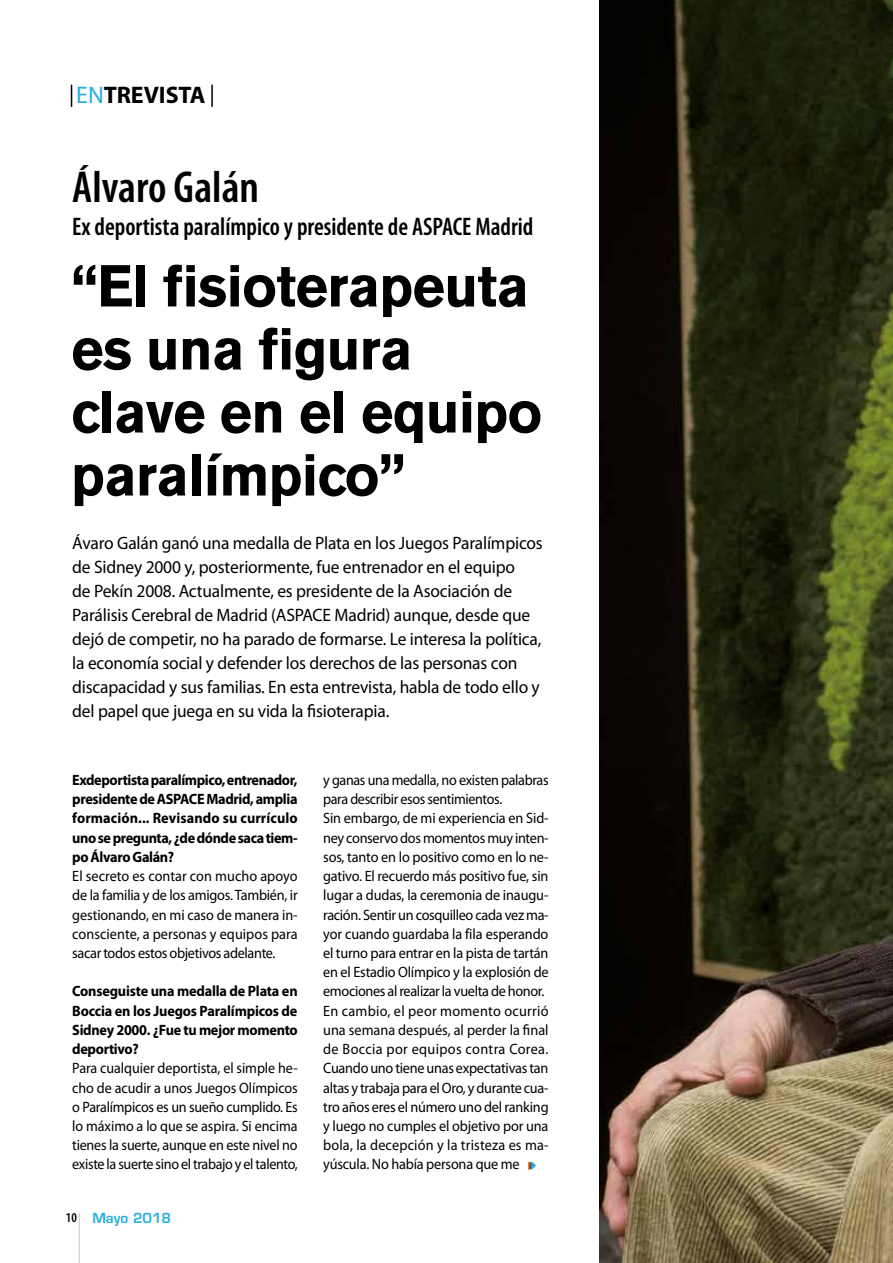
<style>
.page{position:relative;width:893px;height:1263px;background:#fff}
.page>*{position:absolute;margin:0;border:0;box-sizing:border-box;transform-origin:0 0}
.t1{font:700 58.5px/63px "Akzidenz Grotesk BE";letter-spacing:-.01em;color:#000;scale:.95 1}
.t2{font:600 condensed 45px "Myriad Pro";color:#000}
.t3{font:600 condensed 25.5px "Myriad Pro";color:#000}
.t4{font:700 24px "Myriad Pro";letter-spacing:-.005em;color:#000}
.t5{font:18px/24px "Myriad Pro";letter-spacing:-.01em;color:#000}
.t6{font:15px/19.2px "Myriad Pro";letter-spacing:-.015em;color:#000;scale:.94 1}
.t7{font:700 15px/19.2px "Myriad Pro";letter-spacing:-.025em;color:#000;text-align:justify;scale:.95 1}
.t8{font:15px/19.2px "Myriad Pro";letter-spacing:-.015em;color:#000;text-align:justify;scale:.95 1}
.t9{font:600 13.5px "Eurostile";color:#27ade4}
.s1{font-weight:400;color:#27ade4}
.s2{font-family:"Myriad Pro";font-stretch:condensed;color:#000}
</style>
<div class="page">
<svg style="left:528px;top:1161px;width:8px;height:9px"></svg>
<img style="left:600px;top:0;width:293px;height:1263px">
<hr style="left:79px;top:1212px;width:1px;height:51px;background:#c6c6c6">
<svg style="left:71px;top:85px;width:1px;height:22px"></svg>
<hr style="left:211px;top:85px;width:2px;height:22px;background:#000">
<h3 class="t4" style="left:76px;top:80px;width:131px"><span class="s1">EN</span>TREVISTA</h3>
<h2 class="t2" style="left:72px;top:163px;width:188px">Álvaro Galán</h2>
<h3 class="t3" style="left:72px;top:213px;width:463px">Ex deportista paralímpico y presidente de ASPACE Madrid</h3>
<h1 class="t1" style="left:71px;top:255px;width:497px">“El fisioterapeuta es una figura clave en el equipo paralímpico”</h1>
<p class="t5" style="left:72px;top:531px;width:472px">Ávaro Galán ganó una medalla de Plata en los Juegos Paralímpicos de Sidney 2000 y, posteriormente, fue entrenador en el equipo<br>de Pekín 2008. Actualmente, es presidente de la Asociación de Parálisis Cerebral de Madrid (ASPACE Madrid) aunque, desde que dejó de competir, no ha parado de formarse. Le interesa la política, la economía social y defender los derechos de las personas con discapacidad y sus familias. En esta entrevista, habla de todo ello y del papel que juega en su vida la fisioterapia.</p>
<p class="t7" style="left:72px;top:770px;width:239px">Exdeportista paralímpico, entrenador, presidente de ASPACE Madrid, amplia formación... Revisando su currículo uno se pregunta, ¿de dónde saca tiem&shy;po Álvaro Galán?</p>
<p class="t8" style="left:72px;top:866px;width:239px">El secreto es contar con mucho apoyo de la familia y de los amigos. También, ir gestionando, en mi caso de manera in&shy;consciente, a personas y equipos para sacar todos estos objetivos adelante.</p>
<p class="t7" style="left:72px;top:981px;width:239px">Conseguiste una medalla de Plata en Boccia en los Juegos Paralímpicos de Sidney 2000. ¿Fue tu mejor momento deportivo?</p>
<p class="t6" style="left:72px;top:1058px;width:241px;text-align:justify">Para cualquier deportista, el simple he&shy;cho de acudir a unos Juegos Olímpicos o Paralímpicos es un sueño cumplido. Es lo máximo a lo que se aspira. Si encima tienes la suerte, aunque en este nivel no existe la suerte sino el trabajo y el talento,</p>
<p class="t9" style="left:66px;top:1209px;width:107px"><span class="s2">10</span> Mayo 2018</p>
<p class="t6" style="left:323px;top:770px;width:241px">y ganas una medalla, no existen palabras para describir esos sentimientos.<br>Sin embargo, de mi experiencia en Sid&shy;ney conservo dos momentos muy inten&shy;sos, tanto en lo positivo como en lo ne&shy;gativo. El recuerdo más positivo fue, sin lugar a dudas, la ceremonia de inaugu&shy;ración. Sentir un cosquilleo cada vez ma&shy;yor cuando guardaba la fila esperando el turno para entrar en la pista de tartán en el Estadio Olímpico y la explosión de emociones al realizar la vuelta de honor.<br>En cambio, el peor momento ocurrió una semana después, al perder la final de Boccia por equipos contra Corea.<br>Cuando uno tiene unas expectativas tan altas y trabaja para el Oro, y durante cua&shy;tro años eres el número uno del ranking y luego no cumples el objetivo por una bola, la decepción y la tristeza es ma&shy;yúscula. No había persona que me</p>
</div>
